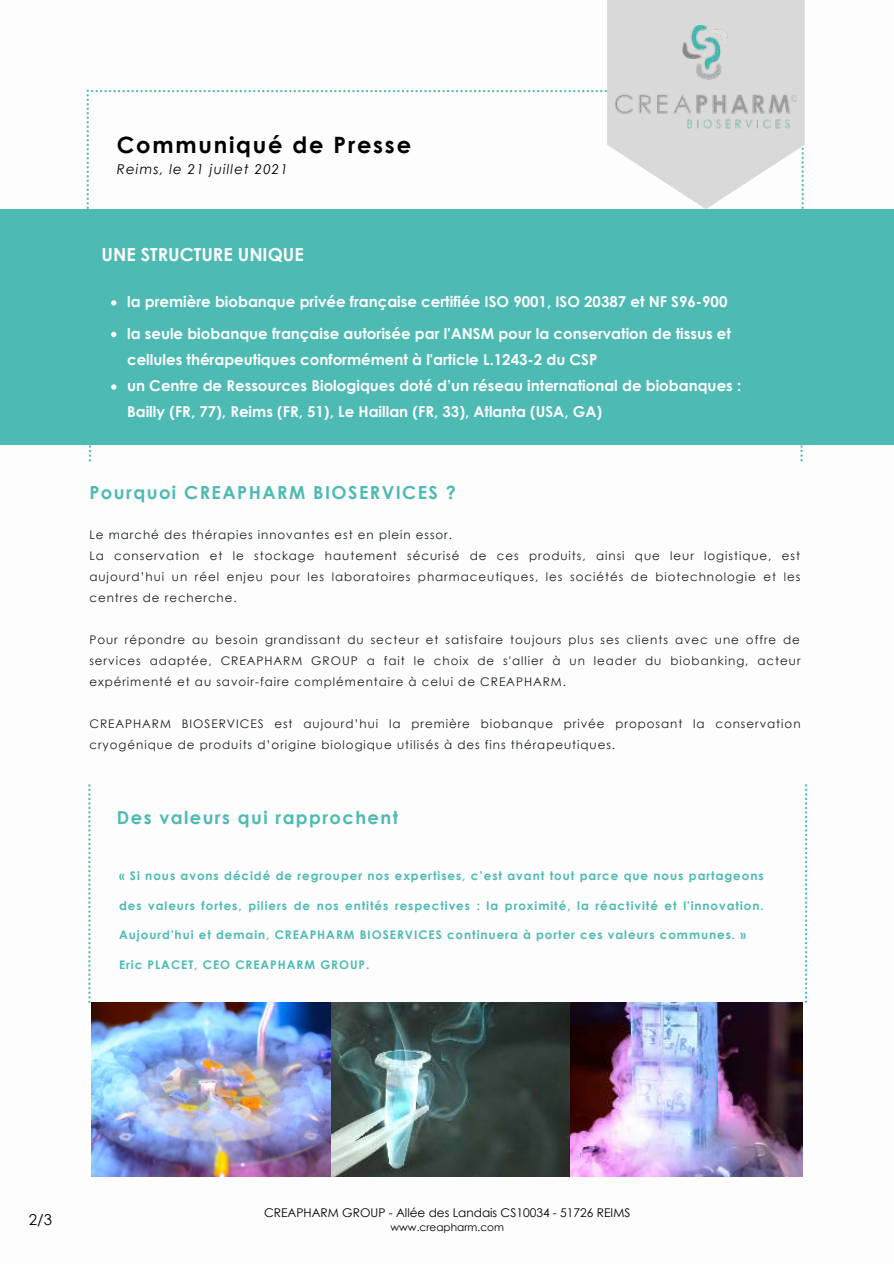
<style>
.page{position:relative;width:894px;height:1264px;background:#fff}
.page>*{position:absolute;margin:0;border:0;box-sizing:border-box;transform-origin:0 0}
.t1{font:700 22.5px "Century Gothic";letter-spacing:.08em;color:#000}
.t2{font:700 18px "Century Gothic";letter-spacing:.08em;color:#4dbab4}
.t3{font:700 18px "Century Gothic";color:#fdfdfd}
.t4{font:700 17.85px "Century Gothic";letter-spacing:.08em;color:#4dbab4}
.t5{font:700 15px/31.5px "Century Gothic";color:#fdfdfd}
.t6{font:15px "Century Gothic";color:#000}
.t7{font:italic 13.5px "Century Gothic";letter-spacing:.08em;color:#000}
.t8{font:12px "Century Gothic";color:#000}
.t9{font:11.85px/21px "Century Gothic";letter-spacing:.08em;color:#141f20}
.t10{font:700 11.85px "Century Gothic";letter-spacing:.08em;color:#4dbab4}
.t11{font:10.5px "Century Gothic";color:#000}
</style>
<div class="page">
<svg style="left:87px;top:0;width:717px;height:209px"></svg>
<svg style="left:88px;top:784px;width:2px;height:218px"></svg>
<svg style="left:805px;top:784px;width:2px;height:218px"></svg>
<svg style="left:800px;top:444px;width:2px;height:17px"></svg>
<svg style="left:89px;top:444px;width:2px;height:17px"></svg>
<img style="left:615px;top:26px;width:181px;height:105px">
<div style="left:0;top:209px;width:893px;height:235px;background:#4dbab4"></div>
<img style="left:91px;top:1002px;width:479px;height:174px">
<img style="left:570px;top:1002px;width:232px;height:174px">
<svg style="left:111px;top:300px;width:5px;height:5px"></svg>
<svg style="left:111px;top:332px;width:5px;height:5px"></svg>
<svg style="left:111px;top:384px;width:5px;height:5px"></svg>
<h1 class="t1" style="left:117px;top:128px;width:296px">Communiqué de Presse</h1>
<p class="t7" style="left:117px;top:159px;width:173px">Reims, le 21 juillet 2021</p>
<h2 class="t3" style="left:101px;top:241px;width:204px">UNE STRUCTURE UNIQUE</h2>
<p class="t5" style="left:127px;top:285px;width:605px">la première biobanque privée française certifiée ISO 9001, ISO 20387 et NF S96-900 la seule biobanque française autorisée par l'ANSM pour la conservation de tissus et</p>
<p class="t5" style="left:127px;top:346px;width:615px;line-height:26.2px">cellules thérapeutiques conformément à l'article L.1243-2 du CSP<br>un Centre de Ressources Biologiques doté d’un réseau international de biobanques :</p>
<p class="t5" style="left:127px;top:395px;width:476px">Bailly (FR, 77), Reims (FR, 51), Le Haillan (FR, 33), Atlanta (USA, GA)</p>
<h2 class="t2" style="left:89px;top:479px;width:368px">Pourquoi CREAPHARM BIOSERVICES ?</h2>
<p class="t9" style="left:89px;top:524px;width:712px">Le marché des thérapies innovantes est en plein essor.<br>La conservation et le stockage hautement sécurisé de ces produits, ainsi que leur logistique, est aujourd’hui un réel enjeu pour les laboratoires pharmaceutiques, les sociétés de biotechnologie et les centres de recherche.</p>
<p class="t9" style="left:89px;top:629px;width:712px;text-align:justify">Pour répondre au besoin grandissant du secteur et satisfaire toujours plus ses clients avec une offre de services adaptée, CREAPHARM GROUP a fait le choix de s'allier à un leader du biobanking, acteur expérimenté et au savoir-faire complémentaire à celui de CREAPHARM.</p>
<p class="t9" style="left:89px;top:713px;width:712px">CREAPHARM BIOSERVICES est aujourd’hui la première biobanque privée proposant la conservation cryogénique de produits d’origine biologique utilisés à des fins thérapeutiques.</p>
<h3 class="t4" style="left:117px;top:804px;width:283px">Des valeurs qui rapprochent</h3>
<p class="t10" style="left:119px;top:866px;width:646px">« Si nous avons décidé de regrouper nos expertises, c’est avant tout parce que nous partageons</p>
<p class="t10" style="left:119px;top:896px;width:646px">des valeurs fortes, piliers de nos entités respectives : la proximité, la réactivité et l'innovation.</p>
<p class="t10" style="left:119px;top:926px;width:628px">Aujourd'hui et demain, CREAPHARM BIOSERVICES continuera à porter ces valeurs communes. »</p>
<p class="t10" style="left:119px;top:955px;width:252px">Eric PLACET, CEO CREAPHARM GROUP.</p>
<p class="t6" style="left:29px;top:1208px;width:25px">2/3</p>
<p class="t8" style="left:264px;top:1204px;width:368px">CREAPHARM GROUP - Allée des Landais CS10034 - 51726 REIMS</p>
<p class="t11" style="left:390px;top:1219px;width:115px">www.creapharm.com</p>
</div>
